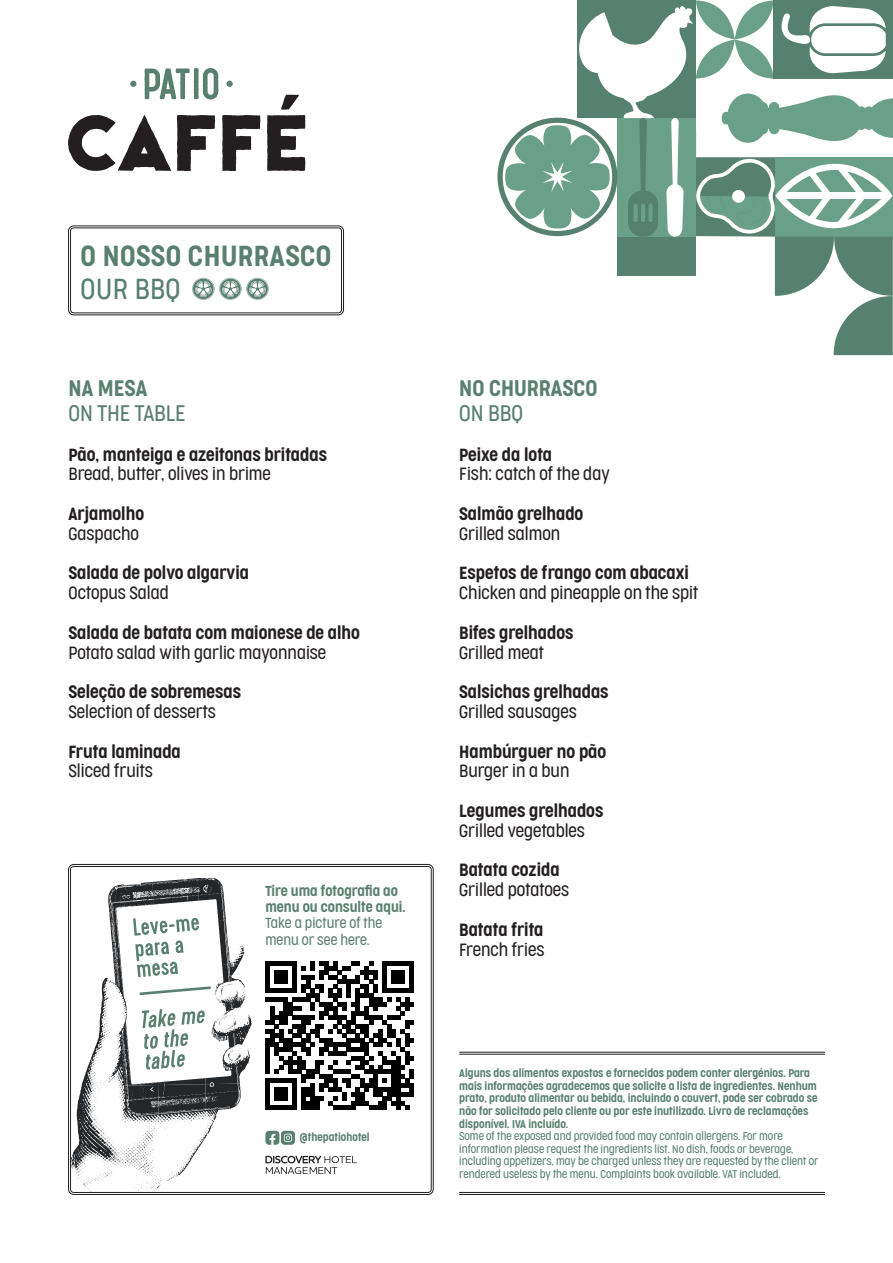
<style>
.page{position:relative;width:893px;height:1263px;background:#fff}
.page>*{position:absolute;margin:0;border:0;box-sizing:border-box;transform-origin:0 0}
.t1{font:300 27px "Cocogoose Condensed";letter-spacing:.02em;color:#597f70}
.t2{font:300 27px "Cocogoose Condensed";letter-spacing:.02em;color:#597f70}
.t3{font:300 21px "Cocogoose Condensed";color:#597f70}
.t4{font:300 21px "Cocogoose Condensed";color:#597f70}
.t5{font:300 16.5px "Cocogoose Condensed";color:#231f20}
.t6{font:300 16.5px "Cocogoose Condensed";color:#231f20}
.t7{font:300 13.5px/16.2px "Cocogoose Condensed";color:#597f70}
.t8{font:300 13.5px/16.2px "Cocogoose Condensed";color:#597f70}
.t9{font:300 10.5px/12.6px "Cocogoose Condensed";color:#597f70}
.t10{font:300 10.5px/12.6px "Cocogoose Condensed";color:#597f70}
.t11{font:300 10.35px "Cocogoose Condensed";color:#597f70}
</style>
<div class="page">
<svg style="left:68px;top:115px;width:103px;height:56px"></svg>
<svg style="left:177px;top:115px;width:38px;height:56px"></svg>
<svg style="left:222px;top:115px;width:38px;height:56px"></svg>
<svg style="left:267px;top:95px;width:38px;height:76px"></svg>
<svg style="left:144px;top:68px;width:74px;height:32px"></svg>
<div style="left:226px;top:81px;width:7px;height:6px;background:#597f70;border-radius:50%"></div>
<svg style="left:130px;top:81px;width:6px;height:6px"></svg>
<svg style="left:192px;top:278px;width:77px;height:22px"></svg>
<div style="left:68px;top:225px;width:276px;height:90px;border:1px solid #231f20;border-radius:5px"></div>
<div style="left:70px;top:227px;width:272px;height:86px;border:1px solid #231f20;border-radius:3px"></div>
<hr style="left:459px;top:1052px;width:366px;height:1px;background:#231f20">
<hr style="left:459px;top:1054px;width:366px;height:1px;background:#231f20">
<svg style="left:265px;top:1156px;width:92px;height:18px"></svg>
<svg style="left:265px;top:1131px;width:30px;height:14px"></svg>
<hr style="left:459px;top:1192px;width:366px;height:1px;background:#231f20">
<hr style="left:459px;top:1194px;width:366px;height:1px;background:#231f20">
<svg style="left:72px;top:878px;width:180px;height:290px"></svg>
<div style="left:68px;top:864px;width:366px;height:331px;border:1px solid #231f20;border-radius:5px"></div>
<div style="left:70px;top:866px;width:362px;height:327px;border:1px solid #231f20;border-radius:3px"></div>
<svg style="left:265px;top:961px;width:149px;height:149px"></svg>
<svg style="left:497px;top:0;width:396px;height:355px"></svg>
<h1 class="t1" style="left:81px;top:238px;width:252px">O NOSSO CHURRASCO</h1>
<h1 class="t2" style="left:81px;top:271px;width:101px">OUR BBQ</h1>
<h2 class="t3" style="left:69px;top:374px;width:80px">NA MESA</h2>
<h2 class="t4" style="left:69px;top:399px;width:118px">ON THE TABLE</h2>
<h3 class="t5" style="left:69px;top:443px;width:260px">Pão, manteiga e azeitonas britadas</h3>
<h3 class="t6" style="left:69px;top:463px;width:204px">Bread, butter, olives in brime</h3>
<h3 class="t5" style="left:69px;top:503px;width:77px">Arjamolho</h3>
<h3 class="t6" style="left:69px;top:523px;width:72px">Gaspacho</h3>
<h3 class="t5" style="left:69px;top:562px;width:182px">Salada de polvo algarvia</h3>
<h3 class="t6" style="left:69px;top:582px;width:102px">Octopus Salad</h3>
<h3 class="t5" style="left:69px;top:621px;width:293px">Salada de batata com maionese de alho</h3>
<h3 class="t6" style="left:69px;top:641px;width:259px">Potato salad with garlic mayonnaise</h3>
<h3 class="t5" style="left:69px;top:681px;width:174px">Seleção de sobremesas</h3>
<h3 class="t6" style="left:69px;top:701px;width:149px">Selection of desserts</h3>
<h3 class="t5" style="left:69px;top:740px;width:114px">Fruta laminada</h3>
<h3 class="t6" style="left:69px;top:760px;width:86px">Sliced fruits</h3>
<p class="t7" style="left:265px;top:883px;width:142px">Tire uma fotografia ao menu ou consulte aqui.</p>
<p class="t8" style="left:265px;top:915px;width:119px">Take a picture of the menu or see here.</p>
<p class="t11" style="left:300px;top:1130px;width:72px">@thepatiohotel</p>
<h2 class="t3" style="left:459px;top:374px;width:140px">NO CHURRASCO</h2>
<h2 class="t4" style="left:459px;top:399px;width:65px">ON BBQ</h2>
<h3 class="t5" style="left:459px;top:443px;width:94px">Peixe da lota</h3>
<h3 class="t6" style="left:459px;top:463px;width:152px">Fish: catch of the day</h3>
<h3 class="t5" style="left:459px;top:503px;width:126px">Salmão grelhado</h3>
<h3 class="t6" style="left:459px;top:523px;width:103px">Grilled salmon</h3>
<h3 class="t5" style="left:459px;top:562px;width:231px">Espetos de frango com abacaxi</h3>
<h3 class="t6" style="left:459px;top:582px;width:241px">Chicken and pineapple on the spit</h3>
<h3 class="t5" style="left:459px;top:621px;width:116px">Bifes grelhados</h3>
<h3 class="t6" style="left:459px;top:641px;width:86px">Grilled meat</h3>
<h3 class="t5" style="left:459px;top:681px;width:151px">Salsichas grelhadas</h3>
<h3 class="t6" style="left:459px;top:701px;width:119px">Grilled sausages</h3>
<h3 class="t5" style="left:459px;top:740px;width:149px">Hambúrguer no pão</h3>
<h3 class="t6" style="left:459px;top:760px;width:112px">Burger in a bun</h3>
<h3 class="t5" style="left:459px;top:800px;width:146px">Legumes grelhados</h3>
<h3 class="t6" style="left:459px;top:820px;width:127px">Grilled vegetables</h3>
<h3 class="t5" style="left:459px;top:859px;width:102px">Batata cozida</h3>
<h3 class="t6" style="left:459px;top:879px;width:112px">Grilled potatoes</h3>
<h3 class="t5" style="left:459px;top:918px;width:86px">Batata frita</h3>
<h3 class="t6" style="left:459px;top:938px;width:87px">French fries</h3>
<p class="t9" style="left:459px;top:1067px;width:360px">Alguns dos alimentos expostos e fornecidos podem conter alergénios. Para mais informações agradecemos que solicite a lista de ingredientes. Nenhum prato, produto alimentar ou bebida, incluindo o couvert, pode ser cobrado se não for solicitado pelo cliente ou por este inutilizado. Livro de reclamações disponível. IVA incluído.</p>
<p class="t10" style="left:459px;top:1130px;width:361px">Some of the exposed and provided food may contain allergens. For more information please request the ingredients list. No dish, foods or beverage, including appetizers, may be charged unless they are requested by the client or rendered useless by the menu. Complaints book available. VAT included.</p>
</div>
